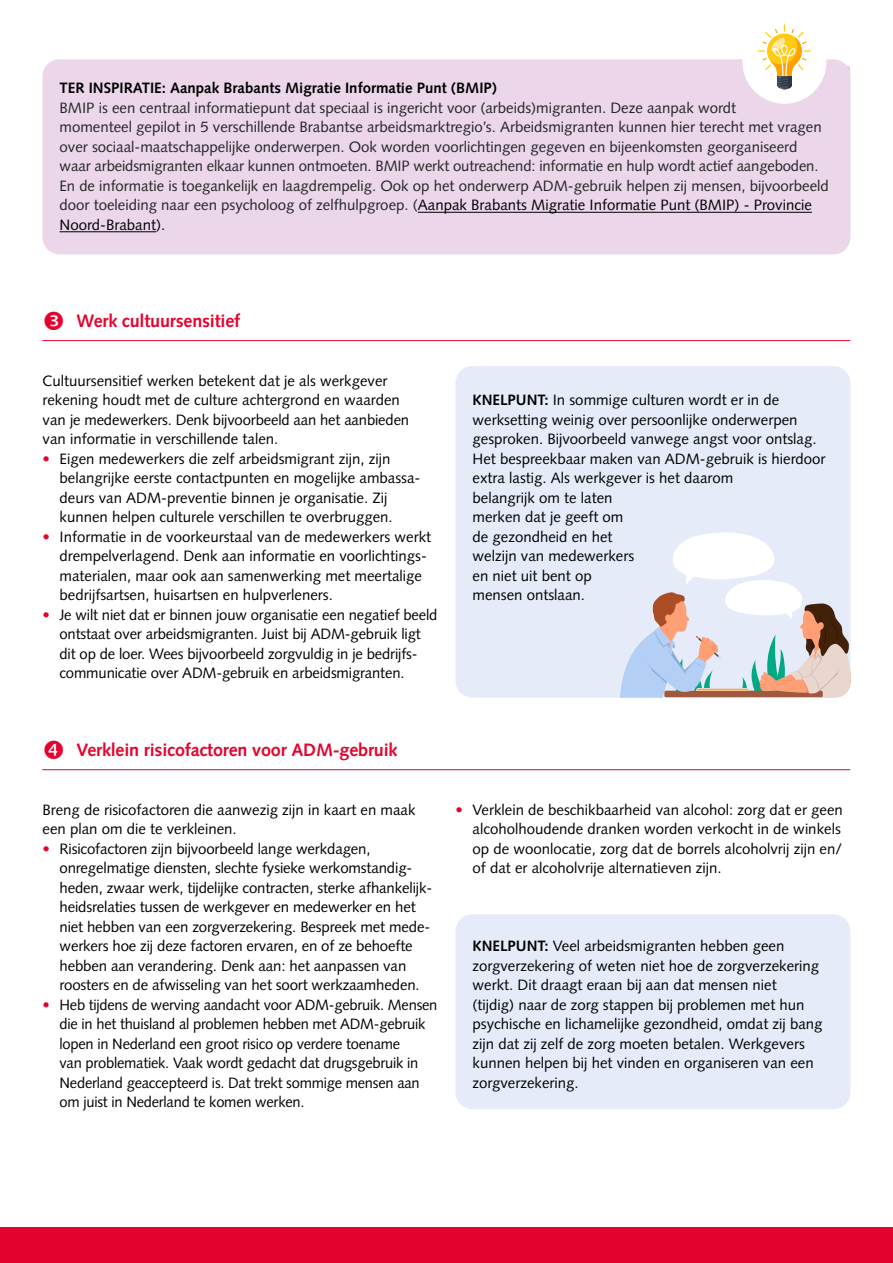
<style>
.page{position:relative;width:893px;height:1263px;background:#fff}
.page>*{position:absolute;margin:0;border:0;box-sizing:border-box;transform-origin:0 0}
.t1{font:700 18px "Syntax LT Pro";letter-spacing:-.01em;color:#e4032e}
.t2{font:15px/19.5px "Syntax LT Std";color:#000}
.t3{font:15px/19.5px "Syntax LT Std";color:#242424}
.t4{font:700 15px "Syntax LT Std";color:#000}
.s1{color:#000}
.s2{font-weight:700;color:#e4032e}
.s3{font-weight:700}
</style>
<div class="page">
<div style="left:0;top:1227px;width:893px;height:36px;background:#e4032e"></div>
<div style="left:43px;top:59px;width:807px;height:195px;background:#ebd6ea;border-radius:17px"></div>
<hr style="left:418px;top:212px;width:394px;height:1px;background:#000">
<hr style="left:60px;top:231px;width:96px;height:1px;background:#000">
<div style="left:455px;top:366px;width:395px;height:332px;background:#e5ebf8;border-radius:17px"></div>
<hr style="left:42px;top:340px;width:808px;height:1px;background:#e4032e">
<hr style="left:42px;top:769px;width:808px;height:1px;background:#e4032e">
<div style="left:455px;top:914px;width:395px;height:195px;background:#e5ebf8;border-radius:17px"></div>
<div style="left:743px;top:20px;width:83px;height:83px;background:#fff;border-radius:50%"></div>
<svg style="left:758px;top:24px;width:53px;height:66px"></svg>
<svg style="left:620px;top:532px;width:230px;height:166px"></svg>
<p class="t4" style="left:60px;top:79px;width:439px">TER INSPIRATIE: Aanpak Brabants Migratie Informatie Punt (BMIP)</p>
<p class="t3" style="left:60px;top:98px;width:771px">BMIP is een centraal informatiepunt dat speciaal is ingericht voor (arbeids)migranten. Deze aanpak wordt<br>momenteel gepilot in 5 verschillende Brabantse arbeidsmarktregio’s. Arbeidsmigranten kunnen hier terecht met vragen over sociaal-maatschappelijke onderwerpen. Ook worden voorlichtingen gegeven en bijeenkomsten georganiseerd waar arbeidsmigranten elkaar kunnen ontmoeten. BMIP werkt outreachend: informatie en hulp wordt actief aangeboden.<br>En de informatie is toegankelijk en laagdrempelig. Ook op het onderwerp ADM-gebruik helpen zij mensen, bijvoorbeeld door toeleiding naar een psycholoog of zelfhulpgroep. (<span class="s1">Aanpak Brabants Migratie Informatie Punt (BMIP) - Provincie Noord-Brabant).</span></p>
<p class="t1" style="left:77px;top:310px;width:165px">Werk cultuursensitief</p>
<p class="t2" style="left:43px;top:371px;width:368px">Cultuursensitief werken betekent dat je als werkgever rekening houdt met de culture achtergrond en waarden van je medewerkers. Denk bijvoorbeeld aan het aanbieden van informatie in verschillende talen.</p>
<p class="t2" style="left:60px;top:449px;width:360px;text-indent:-17px"><span class="s2">•</span> Eigen medewerkers die zelf arbeidsmigrant zijn, zijn belangrijke eerste contactpunten en mogelijke ambassa&shy;deurs van ADM-preventie binnen je organisatie. Zij kunnen helpen culturele verschillen te overbruggen.</p>
<p class="t2" style="left:60px;top:527px;width:373px;text-indent:-17px"><span class="s2">•</span> Informatie in de voorkeurstaal van de medewerkers werkt drempelverlagend. Denk aan informatie en voorlichtings&shy;materialen, maar ook aan samenwerking met meertalige bedrijfsartsen, huisartsen en hulpverleners.</p>
<p class="t2" style="left:60px;top:605px;width:379px;text-indent:-17px"><span class="s2">•</span> Je wilt niet dat er binnen jouw organisatie een negatief beeld ontstaat over arbeidsmigranten. Juist bij ADM-gebruik ligt dit op de loer. Wees bijvoorbeeld zorgvuldig in je bedrijfs&shy;communicatie over ADM-gebruik en arbeidsmigranten.</p>
<p class="t2" style="left:472px;top:390px;width:355px"><span class="s3">KNELPUNT:</span> In sommige culturen wordt er in de werksetting weinig over persoonlijke onderwerpen gesproken. Bijvoorbeeld vanwege angst voor ontslag.<br>Het bespreekbaar maken van ADM-gebruik is hierdoor extra lastig. Als werkgever is het daarom<br>belangrijk om te laten<br>merken dat je geeft om<br>de gezondheid en het<br>welzijn van medewerkers<br>en niet uit bent op<br>mensen ontslaan.</p>
<p class="t1" style="left:77px;top:739px;width:323px">Verklein risicofactoren voor ADM-gebruik</p>
<p class="t2" style="left:43px;top:800px;width:375px">Breng de risicofactoren die aanwezig zijn in kaart en maak een plan om die te verkleinen.</p>
<p class="t2" style="left:60px;top:839px;width:374px;text-indent:-17px"><span class="s2">•</span> Risicofactoren zijn bijvoorbeeld lange werkdagen, onregelmatige diensten, slechte fysieke werkomstandig&shy;heden, zwaar werk, tijdelijke contracten, sterke afhankelijk&shy;heidsrelaties tussen de werkgever en medewerker en het niet hebben van een zorgverzekering. Bespreek met mede&shy;werkers hoe zij deze factoren ervaren, en of ze behoefte hebben aan verandering. Denk aan: het aanpassen van roosters en de afwisseling van het soort werkzaamheden.</p>
<p class="t2" style="left:60px;top:995px;width:379px;text-indent:-17px"><span class="s2">•</span> Heb tijdens de werving aandacht voor ADM-gebruik. Mensen die in het thuisland al problemen hebben met ADM-gebruik lopen in Nederland een groot risico op verdere toename<br>van problematiek. Vaak wordt gedacht dat drugsgebruik in Nederland geaccepteerd is. Dat trekt sommige mensen aan om juist in Nederland te komen werken.</p>
<p class="t2" style="left:472px;top:800px;width:372px;text-indent:-17px"><span class="s2">•</span> Verklein de beschikbaarheid van alcohol: zorg dat er geen alcoholhoudende dranken worden verkocht in de winkels op de woonlocatie, zorg dat de borrels alcoholvrij zijn en/ of dat er alcoholvrije alternatieven zijn.</p>
<p class="t2" style="left:472px;top:936px;width:352px"><span class="s3">KNELPUNT:</span> Veel arbeidsmigranten hebben geen zorgverzekering of weten niet hoe de zorgverzekering werkt. Dit draagt eraan bij aan dat mensen niet<br>(tijdig) naar de zorg stappen bij problemen met hun psychische en lichamelijke gezondheid, omdat zij bang zijn dat zij zelf de zorg moeten betalen. Werkgevers kunnen helpen bij het vinden en organiseren van een zorgverzekering.</p>
</div>
